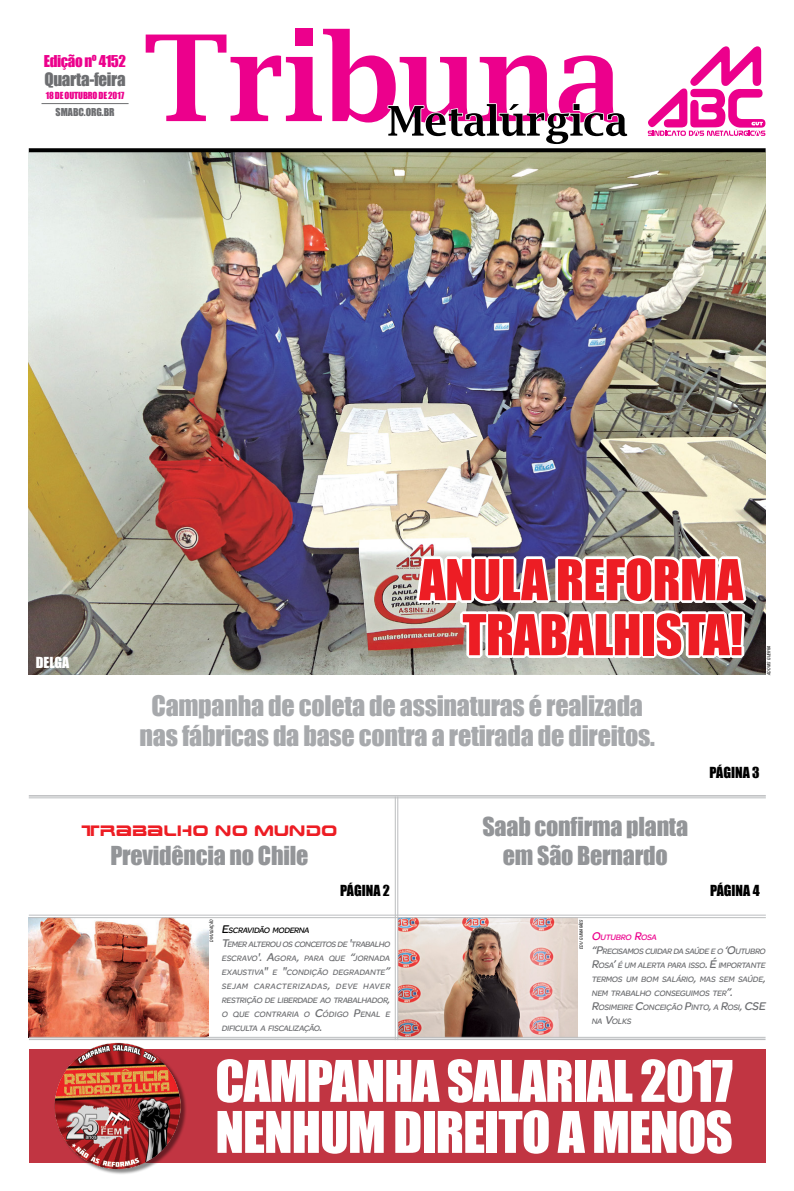
<style>
.page{position:relative;width:794px;height:1191px;background:#fff}
.page>*{position:absolute;margin:0;border:0;box-sizing:border-box;transform-origin:0 0}
.t1{font:53px/51px "Impact";letter-spacing:-.02em;color:#fff}
.t2{font:52px/55px "Impact";letter-spacing:-.01em;color:#ed1d24;text-align:right}
.t3{font:26px/30px "Impact";letter-spacing:-.01em;color:#a7a9ac;text-align:center}
.t4{font:24px/29px "Impact";letter-spacing:-.01em;color:#939598;text-align:center}
.t5{font:17px "Impact";color:#6d6e71}
.t6{font:15px "Earth Normal";letter-spacing:.03em;color:#ed1d24}
.t7{font:15px "Impact";letter-spacing:-.03em;color:#ec008c}
.t8{font:14px "Impact";color:#000}
.t9{font:14px "Impact";color:#fff}
.t10{font:10px "Impact";letter-spacing:-.01em;color:#6d6e71}
.t11{font:9px "Impact";letter-spacing:-.02em;color:#ec008c}
.t12{font:italic 8.4px/14px "SE Optimist Semi";color:#6d6e71}
.t13{font:italic condensed 4.4px "Swiss 721 BT";letter-spacing:-.01em;color:#000}
.s1{font-size:12px;color:#000}
.s2{color:#000}
.s3{font-size:12px}
.s4{font-size:12px;color:#ec008c}
.s5{color:#ec008c}
</style>
<div class="page">
<img style="left:398px;top:918px;width:180px;height:119px">
<img style="left:28px;top:917px;width:180px;height:120px">
<hr style="left:42px;top:103px;width:87px;height:1px;background:#6d6e71">
<svg style="left:146px;top:29px;width:481px;height:115px"></svg>
<svg style="left:648px;top:46px;width:117px;height:90px"></svg>
<div style="left:29px;top:1049px;width:736px;height:113px;background:#c13542"></div>
<hr style="left:397px;top:796px;width:1px;height:244px;background:#bcbec0">
<hr style="left:395px;top:796px;width:1px;height:244px;background:#bcbec0">
<hr style="left:29px;top:795px;width:737px;height:1px;background:#bcbec0">
<hr style="left:29px;top:797px;width:737px;height:1px;background:#bcbec0">
<hr style="left:29px;top:915px;width:737px;height:1px;background:#bcbec0">
<hr style="left:29px;top:917px;width:737px;height:1px;background:#bcbec0">
<hr style="left:29px;top:1038px;width:736px;height:2px;background:#bcbec0">
<hr style="left:29px;top:1037px;width:736px;height:1px;background:#bcbec0">
<svg style="left:706px;top:796px;width:58px;height:1px"></svg>
<img style="left:29px;top:152px;width:737px;height:522px">
<img style="left:413px;top:489px;width:337px;height:174px">
<div style="left:56px;top:1044px;width:131px;height:131px;background:#000;opacity:.45"></div>
<img style="left:54px;top:1042px;width:127px;height:127px">
<svg style="left:29px;top:148px;width:736px;height:4px;background:#0f0f0f"></svg>
<h3 class="t7" style="left:44px;top:50px;width:84px">Edição nº 4152</h3>
<p class="t10" style="left:56px;top:104px;width:60px">smabc.org.br</p>
<h3 class="t5" style="left:44px;top:66px;width:83px">Quarta-feira</h3>
<p class="t11" style="left:46px;top:88px;width:80px">18 de outubro de 2017</p>
<h3 class="t9" style="left:36px;top:651px;width:35px">delga</h3>
<h2 class="t2" style="left:419px;top:551px;width:325px">Anula reforma<br>Trabalhista!</h2>
<h3 class="t3" style="left:139px;top:690px;width:517px">Campanha de coleta de assinaturas é realizada nas fábricas da base contra a retirada de direitos.</h3>
<p class="t13" style="left:766px;top:675px;width:31px;rotate:-90deg">adonis guerra</p>
<h3 class="t8" style="left:709px;top:761px;width:52px">Página 3</h3>
<h3 class="t6" style="left:81px;top:820px;width:257px">TRABALHO NO MUNDO</h3>
<h3 class="t4" style="left:110px;top:840px;width:199px">Previdência no Chile</h3>
<h3 class="t8" style="left:340px;top:880px;width:51px">Página 2</h3>
<p class="t13" style="left:209px;top:941px;width:24px;rotate:-90deg">divulgação</p>
<p class="t12" style="left:221px;top:923px;width:172px"><span class="s1">E</span><span class="s2">SCRAVIDÃO MODERNA<br></span><span class="s3">T</span>EMER ALTEROU OS CONCEITOS DE <span class="s3">'</span>TRABALHO ESCRAVO <span class="s3">'. A</span>GO RA<span class="s3">,</span> PARA QUE <span class="s3">“</span>JO RNADA EXAUSTIVA<span class="s3">"</span> E <span class="s3">"</span>CO NDIÇÃO DEGRADANTE<span class="s3">” </span>SEJAM CARACTERIZADAS<span class="s3">,</span> DEVE HAVER RESTRIÇÃO DE LIBERDADE AO TRABALHADO R<span class="s3">, </span>O QUE CONTRARIA O <span class="s3">C</span>ÓDIGO <span class="s3">P</span>ENAL E DIFICULTA A FISCALIZAÇÃO<span class="s3">.</span></p>
<h3 class="t4" style="left:482px;top:811px;width:207px">Saab confirma planta em São Bernardo</h3>
<h3 class="t8" style="left:710px;top:880px;width:51px">Página 4</h3>
<p class="t13" style="left:579px;top:948px;width:31px;rotate:-90deg">edu guimarães</p>
<p class="t12" style="left:591px;top:930px;width:178px"><span class="s4">O</span><span class="s5">UTUBRO</span> <span class="s4">R</span><span class="s5">OSA<br></span><span class="s3">“P</span>RECISAMOS CUIDAR DA SAÚDE E O <span class="s3">‘O</span>UTUBRO<br><span class="s3">R</span>OSA<span class="s3">’</span>É UM ALERTA PARA ISSO<span class="s3">.É</span> IMPO RTANTE<br>TERMOS UM BOM SALÁRIO<span class="s3">,</span> MAS SEM SAÚDE<span class="s3">,<br></span>NEM TRABALHO CONSEGUIMOS TER<span class="s3">”.<br>R</span>OSIMEIRE <span class="s3">C</span>ONCEIÇÃO <span class="s3">P</span>INTO<span class="s3">,</span>A <span class="s3">R</span>OSI<span class="s3">,CSE<br></span>NA <span class="s3">V</span>O LKS</p>
<h1 class="t1" style="left:215px;top:1054px;width:519px">campanha salarial 2017 nenhum direito a menos</h1>
</div>
